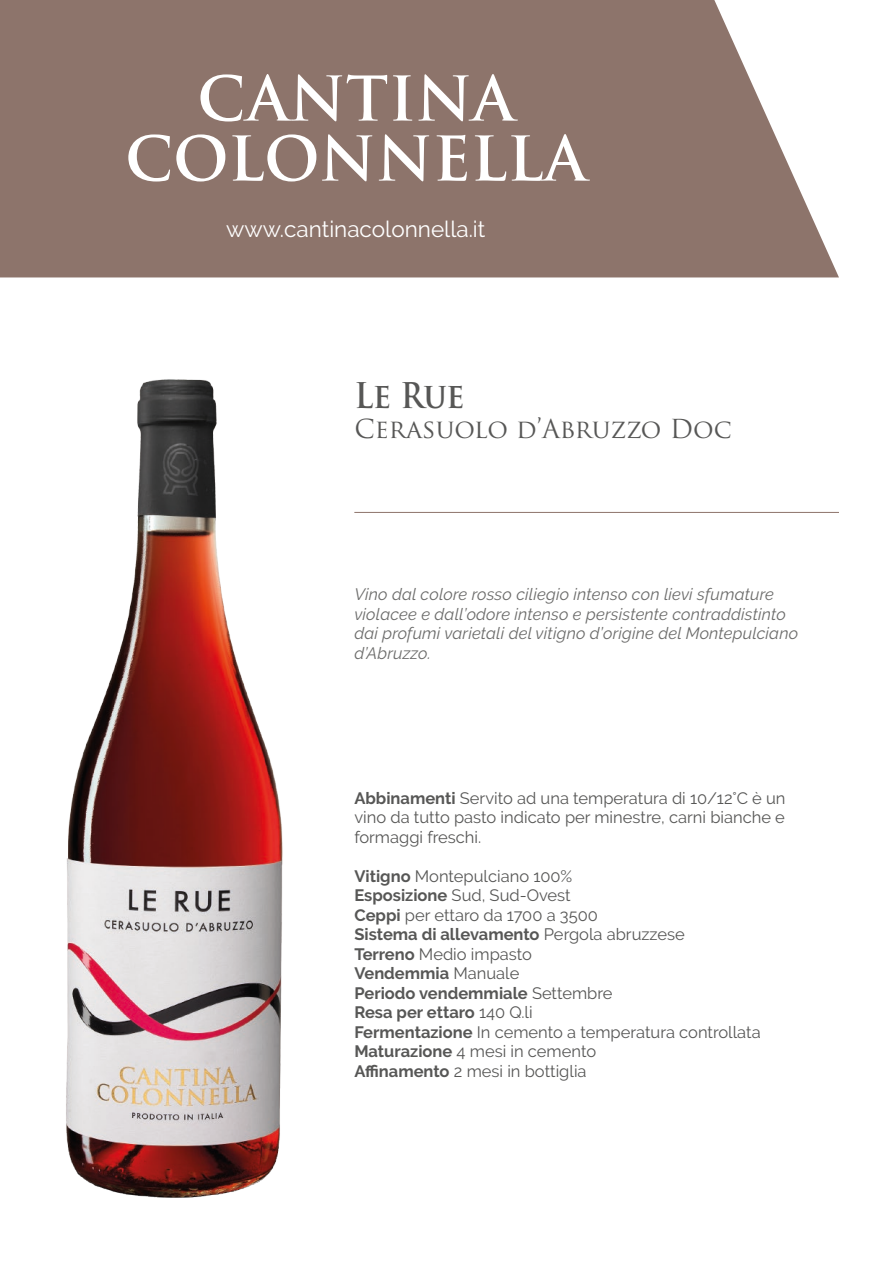
<style>
.page{position:relative;width:893px;height:1263px;background:#fff}
.page>*{position:absolute;margin:0;border:0;box-sizing:border-box;transform-origin:0 0}
.t1{font:700 60px/60px "Trajan Pro";color:#fff;text-align:center}
.t2{font:700 34.5px "Trajan Pro";color:#575756;scale:.9 1}
.t3{font:25.5px "Trajan Pro";color:#575756}
.t4{font:22.5px "Raleway";color:#fff}
.t5{font:16.5px/19.5px "Raleway";color:#575756;text-align:justify}
.t6{font:italic 16.5px/19.5px "Raleway";letter-spacing:.01em;color:#6b6b6a}
.t7{font:700 16.5px "Raleway";color:#575756}
.s1{font-weight:700}
.s2{font-weight:400}
</style>
<div class="page">
<svg style="left:0;top:0;width:839px;height:277px;background:#957e76"></svg>
<hr style="left:354px;top:512px;width:485px;height:1px;background:#8d746b">
<img style="left:66px;top:379px;width:217px;height:819px">
<h1 class="t1" style="left:125px;top:69px;width:463px">CANTINA<br>COLONNELLA</h1>
<h3 class="t4" style="left:226px;top:216px;width:261px">www.cantinacolonnella.it</h3>
<p class="t2" style="left:354px;top:373px;width:124px">Le Rue</p>
<p class="t3" style="left:354px;top:412px;width:379px">Cerasuolo d’Abruzzo Doc</p>
<p class="t6" style="left:354px;top:585px;width:445px">Vino dal colore rosso ciliegio intenso con lievi sfumature violacee e dall’odore intenso e persistente contraddistinto dai profumi varietali del vitigno d’origine del Montepulciano d’Abruzzo.</p>
<p class="t5" style="left:354px;top:788px;width:433px"><span class="s1">Abbinamenti</span> Servito ad una temperatura di 10/12°C è un vino da tutto pasto indicato per minestre, carni bianche e formaggi freschi.</p>
<p class="t5" style="left:354px;top:866px;width:220px"><span class="s1">Vitigno</span> Montepulciano 100%</p>
<p class="t5" style="left:354px;top:885px;width:218px"><span class="s1">Esposizione</span> Sud, Sud-Ovest</p>
<p class="t5" style="left:354px;top:905px;width:245px"><span class="s1">Ceppi</span> per ettaro da 1700 a 3500</p>
<p class="t7" style="left:354px;top:925px;width:332px">Sistema di allevamento <span class="s2">Pergola abruzzese</span></p>
<p class="t5" style="left:354px;top:944px;width:179px"><span class="s1">Terreno</span> Medio impasto</p>
<p class="t7" style="left:354px;top:964px;width:167px">Vendemmia <span class="s2">Manuale</span></p>
<p class="t7" style="left:354px;top:983px;width:260px">Periodo vendemmiale <span class="s2">Settembre</span></p>
<p class="t7" style="left:354px;top:1003px;width:180px">Resa per ettaro <span class="s2">140 Q.li</span></p>
<p class="t5" style="left:354px;top:1022px;width:408px"><span class="s1">Fermentazione</span> In cemento a temperatura controllata</p>
<p class="t5" style="left:354px;top:1041px;width:243px"><span class="s1">Maturazione</span> 4 mesi in cemento</p>
<p class="t5" style="left:354px;top:1061px;width:234px"><span class="s1">Affinamento</span> 2 mesi in bottiglia</p>
</div>
